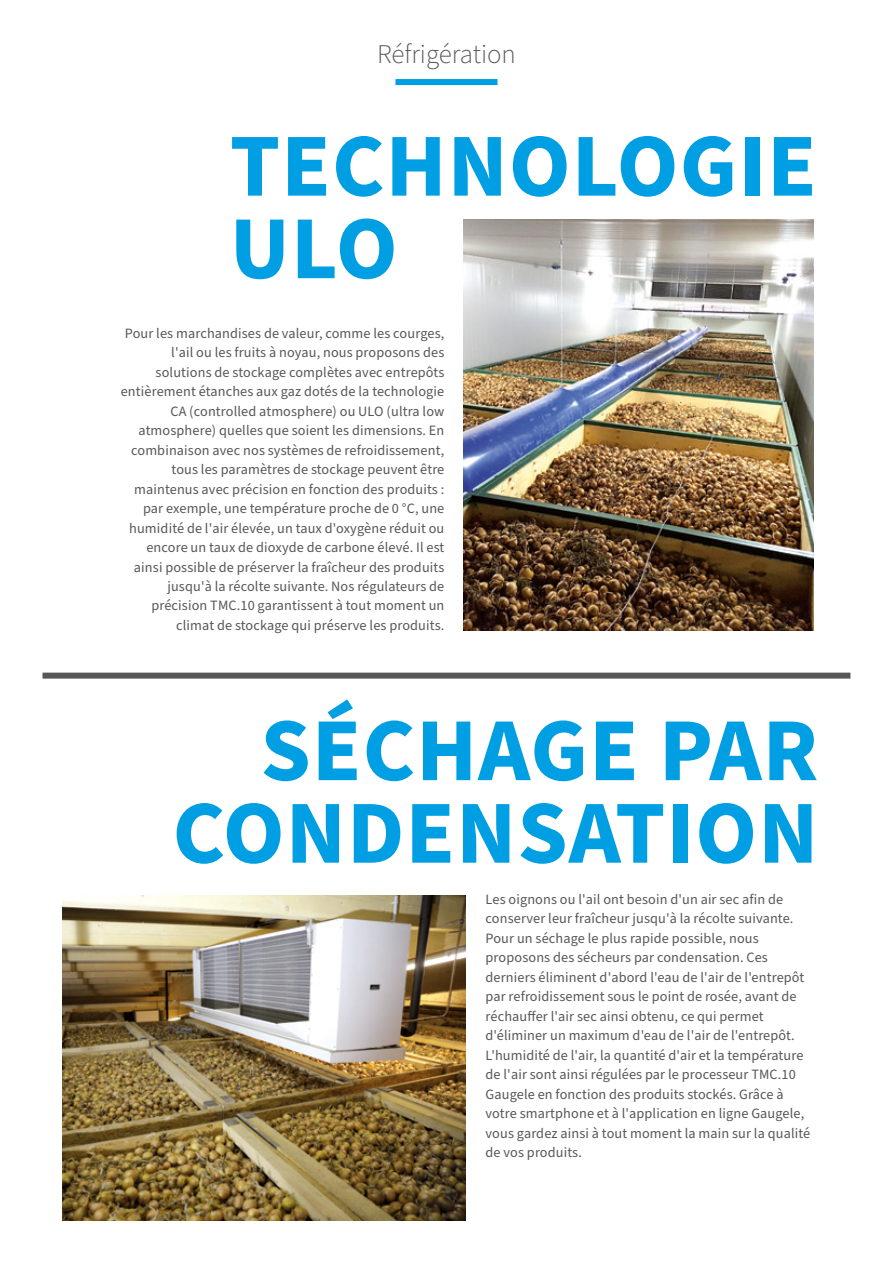
<style>
.page{position:relative;width:893px;height:1263px;background:#fff}
.page>*{position:absolute;margin:0;border:0;box-sizing:border-box;transform-origin:0 0}
.t1{font:700 90px/82.5px "Source Sans Pro";letter-spacing:.015em;color:#009fe3}
.t2{font:300 27px "Source Sans Pro";color:#575756}
.t3{font:14.25px/19.5px "Source Sans Pro";letter-spacing:.01em;color:#575756;text-align:right}
</style>
<div class="page">
<div style="left:395px;top:79px;width:102px;height:6px;background:#009fe3"></div>
<div style="left:43px;top:673px;width:807px;height:6px;background:#575756"></div>
<img style="left:464px;top:220px;width:349px;height:410px">
<img style="left:63px;top:895px;width:403px;height:325px">
<h2 class="t2" style="left:377px;top:36px;width:140px">Réfrigération</h2>
<h1 class="t1" style="left:230px;top:127px;width:588px">TECHNOLOGIE<br>ULO</h1>
<p class="t3" style="left:121px;top:323px;width:325px">Pour les marchandises de valeur, comme les courges, l'ail ou les fruits à noyau, nous proposons des solutions de stockage complètes avec entrepôts entièrement étanches aux gaz dotés de la technologie CA (controlled atmosphere) ou ULO (ultra low atmosphere) quelles que soient les dimensions. En combinaison avec nos systèmes de refroidissement, tous les paramètres de stockage peuvent être maintenus avec précision en fonction des produits : par exemple, une température proche de 0 °C, une humidité de l'air élevée, un taux d'oxygène réduit ou encore un taux de dioxyde de carbone élevé. Il est ainsi possible de préserver la fraîcheur des produits jusqu'à la récolte suivante. Nos régulateurs de précision TMC.10 garantissent à tout moment un climat de stockage qui préserve les produits.</p>
<h1 class="t1" style="left:173px;top:711px;width:647px;text-align:right">SÉCHAGE PAR<br>CONDENSATION</h1>
<p class="t3" style="left:486px;top:890px;width:326px;text-align:left">Les oignons ou l'ail ont besoin d'un air sec afin de conserver leur fraîcheur jusqu'à la récolte suivante.<br>Pour un séchage le plus rapide possible, nous proposons des sécheurs par condensation. Ces derniers éliminent d'abord l'eau de l'air de l'entrepôt par refroidissement sous le point de rosée, avant de réchauffer l'air sec ainsi obtenu, ce qui permet d'éliminer un maximum d'eau de l'air de l'entrepôt.<br>L'humidité de l'air, la quantité d'air et la température de l'air sont ainsi régulées par le processeur TMC.10<br>Gaugele en fonction des produits stockés. Grâce à votre smartphone et à l'application en ligne Gaugele, vous gardez ainsi à tout moment la main sur la qualité de vos produits.</p>
</div>
